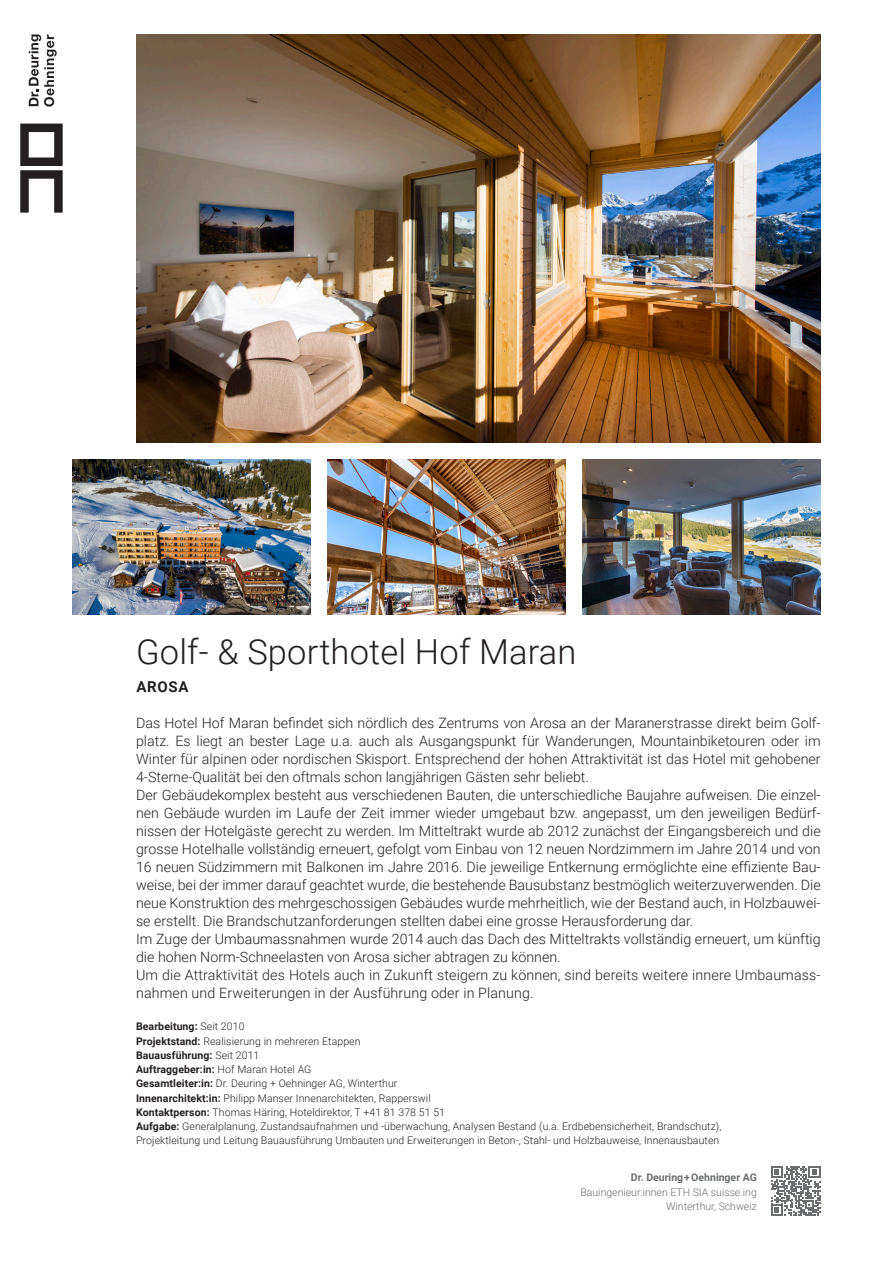
<style>
.page{position:relative;width:893px;height:1263px;background:#fff}
.page>*{position:absolute;margin:0;border:0;box-sizing:border-box;transform-origin:0 0}
.t1{font:300 34.5px "Roboto";letter-spacing:.005em;color:#231f20}
.t2{font:700 15px "Roboto";letter-spacing:.05em;color:#231f20}
.t3{font:300 14.25px/18px "Roboto";color:#231f20;text-align:justify}
.t4{font:300 10.5px "Roboto";letter-spacing:.01em;color:#231f20}
.t5{font:700 10.5px "Roboto";letter-spacing:.01em;color:#231f20}
.t6{font:300 10.5px/14.2px "Roboto";color:#6c6d70;text-align:right}
.t7{font:700 10.5px "Roboto";color:#6c6d70}
.s1{font-weight:300}
.s2{font-weight:700}
</style>
<div class="page">
<img style="left:136px;top:34px;width:685px;height:408px">
<img style="left:72px;top:459px;width:238px;height:155px">
<img style="left:327px;top:459px;width:239px;height:155px">
<img style="left:583px;top:459px;width:238px;height:155px">
<svg style="left:29px;top:35px;width:28px;height:72px"></svg>
<svg style="left:20px;top:124px;width:43px;height:89px"></svg>
<svg style="left:771px;top:1166px;width:50px;height:50px"></svg>
<p class="t1" style="left:136px;top:627px;width:442px">Golf- &amp; Sporthotel Hof Maran</p>
<p class="t2" style="left:136px;top:676px;width:54px">AROSA</p>
<p class="t3" style="left:136px;top:713px;width:686px">Das Hotel Hof Maran befindet sich nördlich des Zentrums von Arosa an der Maranerstrasse direkt beim Golf&shy;platz. Es liegt an bester Lage u.a. auch als Ausgangspunkt für Wanderungen, Mountainbiketouren oder im Winter für alpinen oder nordischen Skisport. Entsprechend der hohen Attraktivität ist das Hotel mit gehobener 4-Sterne-Qualität bei den oftmals schon langjährigen Gästen sehr beliebt.</p>
<p class="t3" style="left:136px;top:785px;width:686px">Der Gebäudekomplex besteht aus verschiedenen Bauten, die unterschiedliche Baujahre aufweisen. Die einzel&shy;nen Gebäude wurden im Laufe der Zeit immer wieder umgebaut bzw. angepasst, um den jeweiligen Bedürf&shy;nissen der Hotelgäste gerecht zu werden. Im Mitteltrakt wurde ab 2012 zunächst der Eingangsbereich und die grosse Hotelhalle vollständig erneuert, gefolgt vom Einbau von 12 neuen Nordzimmern im Jahre 2014 und von 16 neuen Südzimmern mit Balkonen im Jahre 2016. Die jeweilige Entkernung ermöglichte eine effiziente Bau&shy;weise, bei der immer darauf geachtet wurde, die bestehende Bausubstanz bestmöglich weiterzuverwenden. Die neue Konstruktion des mehrgeschossigen Gebäudes wurde mehrheitlich, wie der Bestand auch, in Holzbauwei&shy;se erstellt. Die Brandschutzanforderungen stellten dabei eine grosse Herausforderung dar.</p>
<p class="t3" style="left:136px;top:929px;width:686px">Im Zuge der Umbaumassnahmen wurde 2014 auch das Dach des Mitteltrakts vollständig erneuert, um künftig die hohen Norm-Schneelasten von Arosa sicher abtragen zu können.</p>
<p class="t3" style="left:136px;top:965px;width:686px">Um die Attraktivität des Hotels auch in Zukunft steigern zu können, sind bereits weitere innere Umbaumass&shy;nahmen und Erweiterungen in der Ausführung oder in Planung.</p>
<p class="t5" style="left:136px;top:1019px;width:110px">Bearbeitung: <span class="s1">Seit 2010</span></p>
<p class="t4" style="left:136px;top:1033px;width:226px"><span class="s2">Projektstand:</span> Realisierung in mehreren Etappen</p>
<p class="t5" style="left:136px;top:1048px;width:125px">Bauausführung: <span class="s1">Seit 2011</span></p>
<p class="t5" style="left:136px;top:1062px;width:177px">Auftraggeber:in: <span class="s1">Hof Maran Hotel AG</span></p>
<p class="t4" style="left:136px;top:1076px;width:263px"><span class="s2">Gesamtleiter:in:</span> Dr. Deuring + Oehninger AG, Winterthur</p>
<p class="t4" style="left:136px;top:1090px;width:296px"><span class="s2">Innenarchitekt:in:</span> Philipp Manser Innenarchitekten, Rapperswil</p>
<p class="t4" style="left:136px;top:1105px;width:310px"><span class="s2">Kontaktperson:</span> Thomas Häring, Hoteldirektor, T +41 81 378 51 51</p>
<p class="t4" style="left:136px;top:1119px;width:587px"><span class="s2">Aufgabe:</span> Generalplanung, Zustandsaufnahmen und -überwachung, Analysen Bestand (u.a. Erdbebensicherheit, Brandschutz),</p>
<p class="t4" style="left:136px;top:1133px;width:585px">Projektleitung und Leitung Bauausführung Umbauten und Erweiterungen in Beton-, Stahl- und Holzbauweise, Innenausbauten</p>
<p class="t7" style="left:631px;top:1170px;width:127px">Dr. Deuring+Oehninger AG</p>
<p class="t6" style="left:580px;top:1184px;width:178px">Bauingenieur:innen ETH SIA suisse.ing<br>Winterthur, Schweiz</p>
</div>
